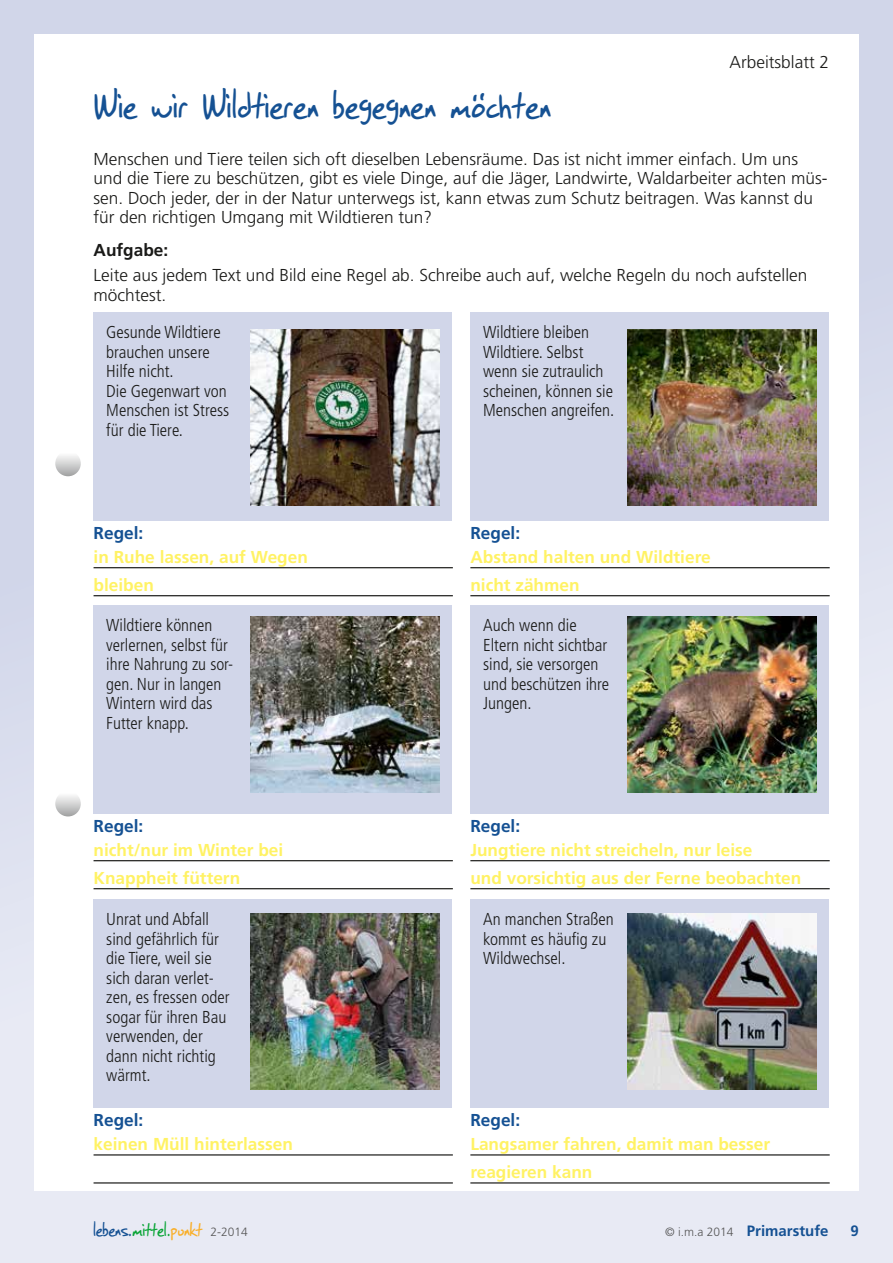
<style>
.page{position:relative;width:893px;height:1263px;background:#fff}
.page>*{position:absolute;margin:0;border:0;box-sizing:border-box;transform-origin:0 0}
.t1{font:45px "SF Grunge Sans";letter-spacing:.02em;color:#155193}
.t2{font:22.5px "SF Grunge Sans";letter-spacing:.01em;color:#155193}
.t3{font:300 condensed 17.25px/19.5px "Frutiger";color:#1a1a18}
.t4{font:300 17.25px/19.5px "Frutiger";color:#1a1a18}
.t5{font:700 17.25px/28px "Frutiger";color:#fff264}
.t6{font:700 17.25px "Frutiger";color:#155193}
.t7{font:700 17.25px "Frutiger";color:#1a1a18}
.t8{font:700 15px "Frutiger";color:#155193}
.s1{color:#0aa537}
.s2{color:#f9af2a}
.s3{font-family:"Frutiger";font-weight:300;font-size:12px;color:#565656}
.s4{font-weight:300;font-size:12px;color:#565656}
</style>
<div class="page">
<div style="left:0;top:0;width:893px;height:1263px;background:linear-gradient(to bottom,#cdd2e7,#ecedf6)"></div>
<div style="left:34px;top:34px;width:825px;height:1157px;background:#fff"></div>
<svg style="left:55px;top:451px;width:26px;height:25px"></svg>
<svg style="left:55px;top:791px;width:26px;height:25px"></svg>
<div style="left:94px;top:313px;width:358px;height:208px;background:#d1d6e9"></div>
<div style="left:94px;top:605px;width:358px;height:209px;background:#d1d6e9"></div>
<div style="left:94px;top:900px;width:358px;height:208px;background:#d1d6e9"></div>
<div style="left:470px;top:313px;width:359px;height:208px;background:#d1d6e9"></div>
<div style="left:470px;top:605px;width:359px;height:209px;background:#d1d6e9"></div>
<div style="left:470px;top:900px;width:359px;height:208px;background:#d1d6e9"></div>
<hr style="left:94px;top:567px;width:359px;height:1px;background:#1a1a18">
<hr style="left:94px;top:595px;width:359px;height:1px;background:#1a1a18">
<hr style="left:94px;top:860px;width:359px;height:1px;background:#1a1a18">
<hr style="left:94px;top:888px;width:359px;height:1px;background:#1a1a18">
<hr style="left:94px;top:1154px;width:359px;height:1px;background:#1a1a18">
<hr style="left:94px;top:1182px;width:359px;height:1px;background:#1a1a18">
<hr style="left:470px;top:567px;width:360px;height:1px;background:#1a1a18">
<hr style="left:470px;top:595px;width:360px;height:1px;background:#1a1a18">
<hr style="left:470px;top:860px;width:360px;height:1px;background:#1a1a18">
<hr style="left:470px;top:888px;width:360px;height:1px;background:#1a1a18">
<hr style="left:470px;top:1154px;width:360px;height:1px;background:#1a1a18">
<hr style="left:470px;top:1182px;width:360px;height:1px;background:#1a1a18">
<img style="left:251px;top:329px;width:189px;height:176px">
<img style="left:251px;top:616px;width:189px;height:176px">
<img style="left:251px;top:913px;width:189px;height:176px">
<img style="left:628px;top:329px;width:188px;height:176px">
<img style="left:628px;top:616px;width:188px;height:176px">
<img style="left:628px;top:913px;width:188px;height:176px">
<p class="t4" style="left:729px;top:53px;width:101px">Arbeitsblatt 2</p>
<h1 class="t1" style="left:94px;top:75px;width:457px">Wie wir Wildtieren begegnen möchten</h1>
<p class="t4" style="left:94px;top:149px;width:735px">Menschen und Tiere teilen sich oft dieselben Lebensräume. Das ist nicht immer einfach. Um uns und die Tiere zu beschützen, gibt es viele Dinge, auf die Jäger, Landwirte, Waldarbeiter achten müs&shy;sen. Doch jeder, der in der Natur unterwegs ist, kann etwas zum Schutz beitragen. Was kannst du für den richtigen Umgang mit Wildtieren tun?</p>
<p class="t7" style="left:94px;top:239px;width:76px">Aufgabe:</p>
<p class="t4" style="left:94px;top:266px;width:715px">Leite aus jedem Text und Bild eine Regel ab. Schreibe auch auf, welche Regeln du noch aufstellen möchtest.</p>
<p class="t3" style="left:106px;top:323px;width:124px">Gesunde Wildtiere brauchen unsere<br>Hilfe nicht.<br>Die Gegenwart von<br>Menschen ist Stress für die Tiere.</p>
<p class="t3" style="left:483px;top:323px;width:133px">Wildtiere bleiben<br>Wildtiere. Selbst wenn sie zutraulich scheinen, können sie<br>Menschen angreifen.</p>
<p class="t6" style="left:94px;top:523px;width:51px">Regel:</p>
<p class="t5" style="left:94px;top:542px;width:216px">in Ruhe lassen, auf Wegen bleiben</p>
<p class="t3" style="left:106px;top:616px;width:128px">Wildtiere können verlernen, selbst für ihre Nahrung zu sor&shy;gen. Nur in langen<br>Wintern wird das<br>Futter knapp.</p>
<p class="t6" style="left:94px;top:816px;width:51px">Regel:</p>
<p class="t5" style="left:94px;top:835px;width:191px">nicht/nur im Winter bei<br>Knappheit füttern</p>
<p class="t3" style="left:106px;top:910px;width:125px">Unrat und Abfall sind gefährlich für die Tiere, weil sie sich daran verlet&shy;zen, es fressen oder sogar für ihren Bau verwenden, der dann nicht richtig wärmt.</p>
<p class="t6" style="left:94px;top:1110px;width:51px">Regel:</p>
<p class="t5" style="left:94px;top:1130px;width:201px">keinen Müll hinterlassen</p>
<p class="t6" style="left:470px;top:523px;width:51px">Regel:</p>
<p class="t5" style="left:470px;top:542px;width:242px">Abstand halten und Wildtiere nicht zähmen</p>
<p class="t3" style="left:483px;top:616px;width:128px">Auch wenn die<br>Eltern nicht sichtbar sind, sie versorgen und beschützen ihre<br>Jungen.</p>
<p class="t6" style="left:470px;top:816px;width:51px">Regel:</p>
<p class="t5" style="left:470px;top:835px;width:332px">Jungtiere nicht streicheln, nur leise<br>und vorsichtig aus der Ferne beobachten</p>
<p class="t3" style="left:483px;top:910px;width:132px">An manchen Straßen kommt es häufig zu<br>Wildwechsel.</p>
<p class="t6" style="left:470px;top:1110px;width:51px">Regel:</p>
<p class="t5" style="left:470px;top:1130px;width:301px">Langsamer fahren, damit man besser reagieren kann</p>
<h2 class="t2" style="left:94px;top:1214px;width:156px">lebens.<span class="s1">mittel.</span><span class="s2">punkt</span> <span class="s3">2-2014</span></h2>
<p class="t8" style="left:665px;top:1222px;width:165px"><span class="s4">© i.m.a 2014</span> Primarstufe</p>
<p class="t8" style="left:851px;top:1222px;width:10px">9</p>
</div>
